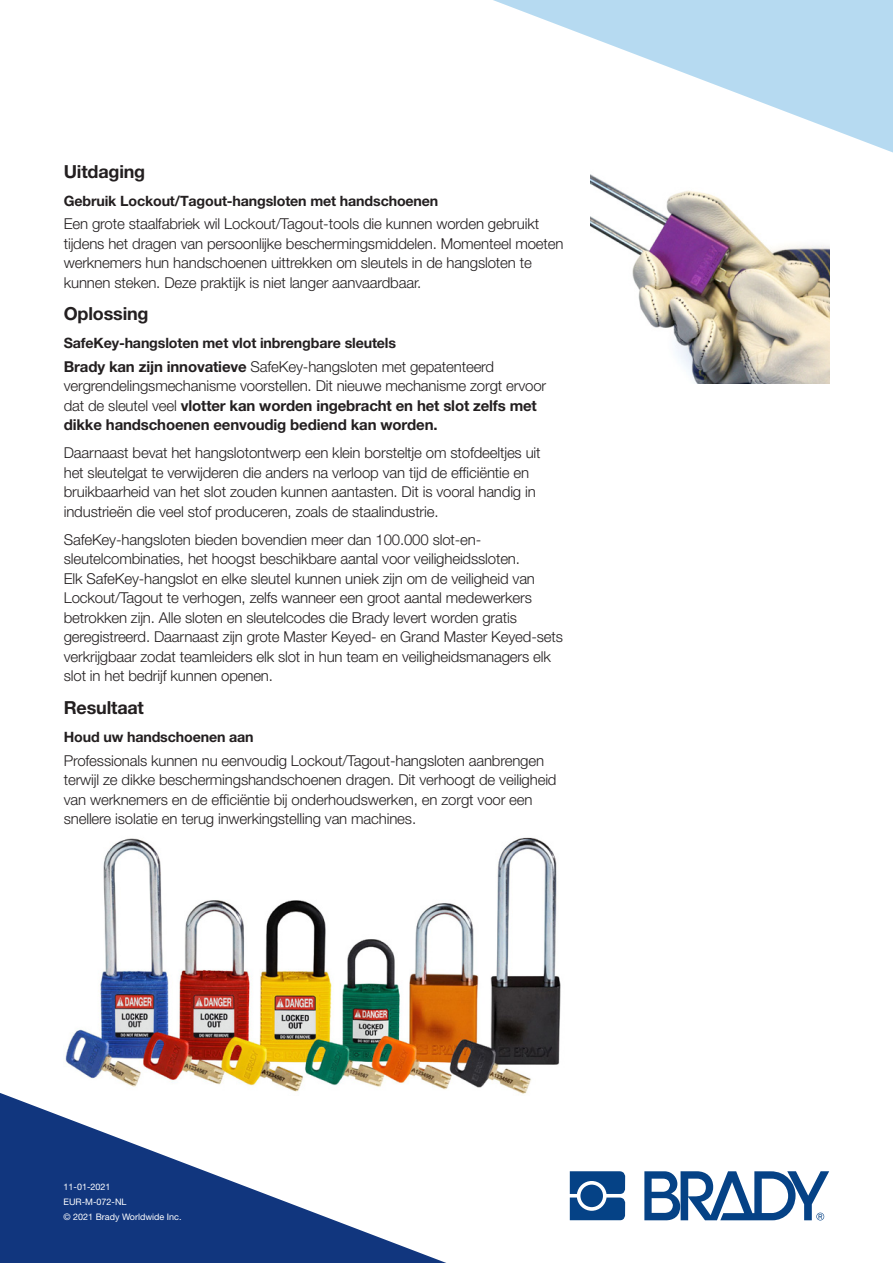
<style>
.page{position:relative;width:893px;height:1263px;background:#fff}
.page>*{position:absolute;margin:0;border:0;box-sizing:border-box;transform-origin:0 0}
.t1{font:700 18px "Helvetica Neue LT Pro";letter-spacing:-.01em;color:#231f20}
.t2{font:300 15px/19.5px "Helvetica Neue LT Pro";letter-spacing:-.01em;color:#231f20}
.subtitle{font:700 14.25px "Helvetica Neue LT Pro";letter-spacing:-.01em;color:#231f20}
.t3{font:9px/15px "Helvetica Neue LT Pro";color:#fff}
.s1{font-weight:700}
</style>
<div class="page">
<svg style="left:493px;top:0;width:400px;height:153px"></svg>
<svg style="left:0;top:1093px;width:446px;height:170px;fill:#11367e"></svg>
<svg style="left:570px;top:1171px;width:55px;height:49px;background:#30639b"></svg>
<div style="left:580px;top:1184px;width:23px;height:23px;background:#054286;border-radius:50%"></div>
<svg style="left:644px;top:1171px;width:185px;height:49px"></svg>
<img style="left:64px;top:837px;width:497px;height:263px">
<img style="left:590px;top:174px;width:239px;height:209px">
<p class="t1" style="left:64px;top:160px;width:83px">Uitdaging</p>
<p class="subtitle" style="left:64px;top:192px;width:376px">Gebruik Lockout/Tagout-hangsloten met handschoenen</p>
<p class="t2" style="left:64px;top:214px;width:501px">Een grote staalfabriek wil Lockout/Tagout-tools die kunnen worden gebruikt tijdens het dragen van persoonlijke beschermingsmiddelen. Momenteel moeten werknemers hun handschoenen uittrekken om sleutels in de hangsloten te kunnen steken. Deze praktijk is niet langer aanvaardbaar.</p>
<p class="t1" style="left:64px;top:303px;width:86px">Oplossing</p>
<p class="subtitle" style="left:64px;top:334px;width:334px">SafeKey-hangsloten met vlot inbrengbare sleutels</p>
<p class="t2" style="left:64px;top:356px;width:484px"><span class="s1">Brady kan zijn innovatieve</span> SafeKey-hangsloten met gepatenteerd vergrendelingsmechanisme voorstellen. Dit nieuwe mechanisme zorgt ervoor dat de sleutel veel <span class="s1">vlotter kan worden ingebracht en het slot zelfs met dikke handschoenen eenvoudig bediend kan worden.</span></p>
<p class="t2" style="left:64px;top:443px;width:478px">Daarnaast bevat het hangslotontwerp een klein borsteltje om stofdeeltjes uit het sleutelgat te verwijderen die anders na verloop van tijd de efficiëntie en bruikbaarheid van het slot zouden kunnen aantasten. Dit is vooral handig in industrieën die veel stof produceren, zoals de staalindustrie.</p>
<p class="t2" style="left:64px;top:529px;width:501px">SafeKey-hangsloten bieden bovendien meer dan 100.000 slot-en&shy;sleutelcombinaties, het hoogst beschikbare aantal voor veiligheidssloten.<br>Elk SafeKey-hangslot en elke sleutel kunnen uniek zijn om de veiligheid van Lockout/Tagout te verhogen, zelfs wanneer een groot aantal medewerkers betrokken zijn. Alle sloten en sleutelcodes die Brady levert worden gratis geregistreerd. Daarnaast zijn grote Master Keyed- en Grand Master Keyed-sets verkrijgbaar zodat teamleiders elk slot in hun team en veiligheidsmanagers elk slot in het bedrijf kunnen openen.</p>
<p class="t1" style="left:64px;top:696px;width:82px">Resultaat</p>
<p class="subtitle" style="left:64px;top:728px;width:191px">Houd uw handschoenen aan</p>
<p class="t2" style="left:64px;top:750px;width:494px">Professionals kunnen nu eenvoudig Lockout/Tagout-hangsloten aanbrengen terwijl ze dikke beschermingshandschoenen dragen. Dit verhoogt de veiligheid van werknemers en de efficiëntie bij onderhoudswerken, en zorgt voor een snellere isolatie en terug inwerkingstelling van machines.</p>
<p class="t3" style="left:64px;top:1179px;width:49px">11-01-2021</p>
<p class="t3" style="left:64px;top:1194px;width:120px">EUR-M-072-NL<br>© 2021 Brady Worldwide Inc.</p>
</div>
